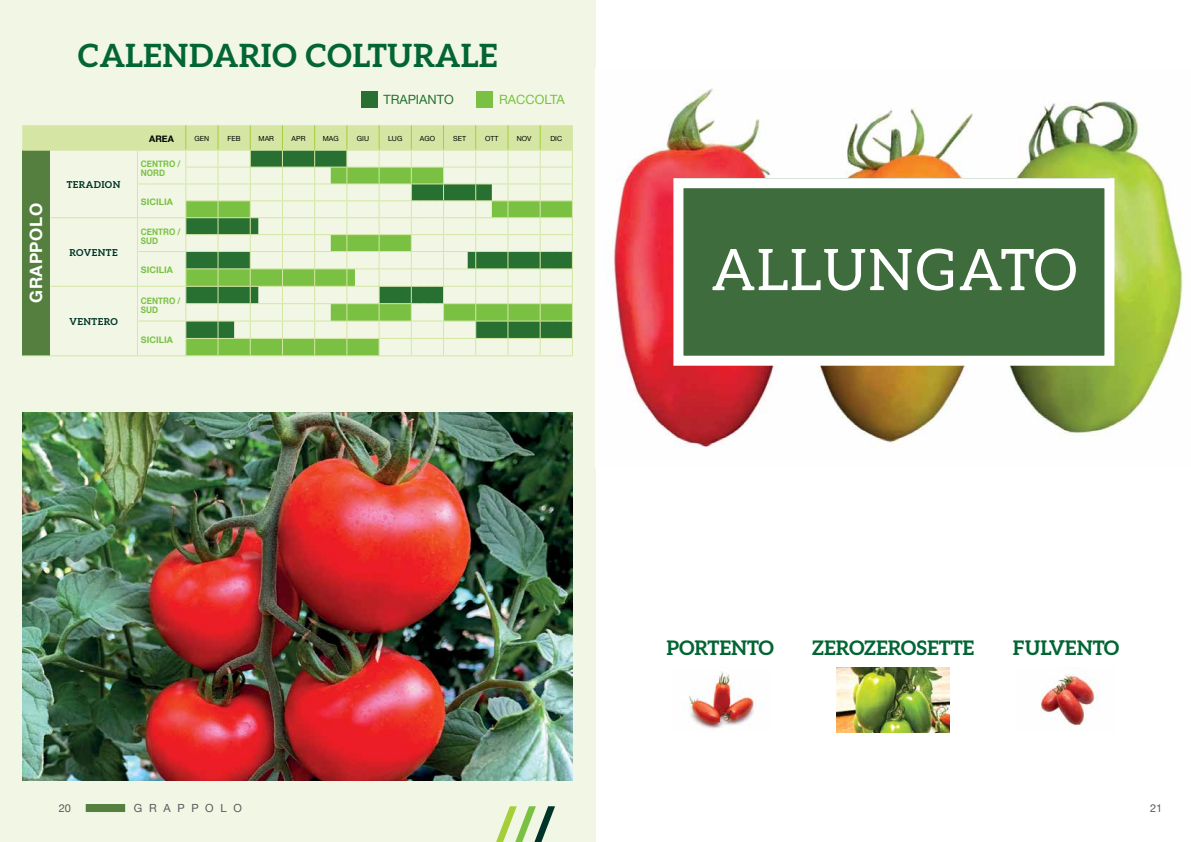
<style>
.page{position:relative;width:1191px;height:842px;background:#fff}
.page>*{position:absolute;margin:0;border:0;box-sizing:border-box;transform-origin:0 0}
.t1{font:57.3px "Aleo";letter-spacing:.03em;color:#fff}
.t2{font:700 32px "Aleo";letter-spacing:.01em;color:#036534}
.t3{font:700 20px "Aleo";letter-spacing:-.01em;color:#036534}
.t4{font:700 17px "Helvetica Neue";letter-spacing:.03em;color:#fff}
.t5{font:12.8px "Helvetica Neue";color:#287032}
.t6{font:12.8px "Helvetica Neue";color:#7ac143}
.t7{font:11.2px "Helvetica Neue";letter-spacing:.6em;color:#58595b}
.t8{font:11px "Helvetica Neue";color:#58595b}
.t9{font:700 9.5px "Aleo";letter-spacing:.04em;color:#003428}
.t10{font:700 9px/9px "Helvetica Neue";color:#7ac143;scale:.9 1}
.t11{font:700 9px "Helvetica Neue";color:#7ac143}
.t12{font:700 9px "Helvetica Neue";color:#000}
.t13{font:7px "Helvetica Neue";color:#000}
</style>
<div class="page">
<div style="left:0;top:0;width:595px;height:842px;background:#f1f7e4"></div>
<div style="left:362px;top:91px;width:16px;height:17px;background:#287032"></div>
<div style="left:476px;top:91px;width:16px;height:17px;background:#7ac143"></div>
<svg style="left:22px;top:125px;width:551px;height:231px"></svg>
<svg style="left:496px;top:806px;width:59px;height:36px"></svg>
<img style="left:23px;top:413px;width:550px;height:367px">
<div style="left:86px;top:804px;width:39px;height:8px;background:#557f3f"></div>
<img style="left:605px;top:89px;width:579px;height:359px">
<div style="left:683px;top:178px;width:425px;height:180px;background:#3f6c3d"></div>
<div style="left:673px;top:178px;width:441px;height:188px;border:10px solid #fff"></div>
<img style="left:836px;top:668px;width:114px;height:65px">
<img style="left:683px;top:672px;width:71px;height:57px">
<img style="left:1040px;top:673px;width:58px;height:52px">
<h3 class="t4" style="left:23px;top:303px;width:101px;rotate:-90deg">GRAPPOLO</h3>
<h2 class="t2" style="left:78px;top:29px;width:421px">CALENDARIO COLTURALE</h2>
<h3 class="t5" style="left:383px;top:90px;width:72px">TRAPIANTO</h3>
<h3 class="t6" style="left:499px;top:90px;width:67px">RACCOLTA</h3>
<h3 class="t9" style="left:67px;top:177px;width:55px">TERADION</h3>
<h3 class="t9" style="left:70px;top:245px;width:50px">ROVENTE</h3>
<h3 class="t9" style="left:69px;top:314px;width:50px">VENTERO</h3>
<p class="t12" style="left:149px;top:132px;width:26px">AREA</p>
<p class="t13" style="left:195px;top:134px;width:16px">GEN</p>
<p class="t13" style="left:228px;top:134px;width:15px">FEB</p>
<p class="t13" style="left:259px;top:134px;width:17px">MAR</p>
<p class="t13" style="left:292px;top:134px;width:15px">APR</p>
<p class="t13" style="left:323px;top:134px;width:17px">MAG</p>
<p class="t13" style="left:357px;top:134px;width:14px">GIU</p>
<p class="t13" style="left:388px;top:134px;width:16px">LUG</p>
<p class="t13" style="left:420px;top:134px;width:17px">AGO</p>
<p class="t13" style="left:453px;top:134px;width:14px">SET</p>
<p class="t13" style="left:485px;top:134px;width:15px">OTT</p>
<p class="t13" style="left:517px;top:134px;width:16px">NOV</p>
<p class="t13" style="left:550px;top:134px;width:13px">DIC</p>
<p class="t10" style="left:141px;top:159px;width:46px">CENTRO /<br>NORD</p>
<p class="t11" style="left:141px;top:195px;width:33px">SICILIA</p>
<p class="t10" style="left:141px;top:227px;width:46px">CENTRO /<br>SUD</p>
<p class="t11" style="left:141px;top:263px;width:33px">SICILIA</p>
<p class="t10" style="left:141px;top:296px;width:46px">CENTRO /<br>SUD</p>
<p class="t11" style="left:141px;top:333px;width:33px">SICILIA</p>
<h1 class="t1" style="left:711px;top:225px;width:367px">ALLUNGATO</h1>
<h3 class="t3" style="left:666px;top:632px;width:109px">PORTENTO</h3>
<h3 class="t3" style="left:812px;top:632px;width:164px">ZEROZEROSETTE</h3>
<h3 class="t3" style="left:1013px;top:632px;width:108px">FULVENTO</h3>
<h3 class="t8" style="left:59px;top:800px;width:14px">20</h3>
<h3 class="t7" style="left:134px;top:799px;width:110px">GRAPPOLO</h3>
<h3 class="t8" style="left:1150px;top:800px;width:14px">21</h3>
</div>
